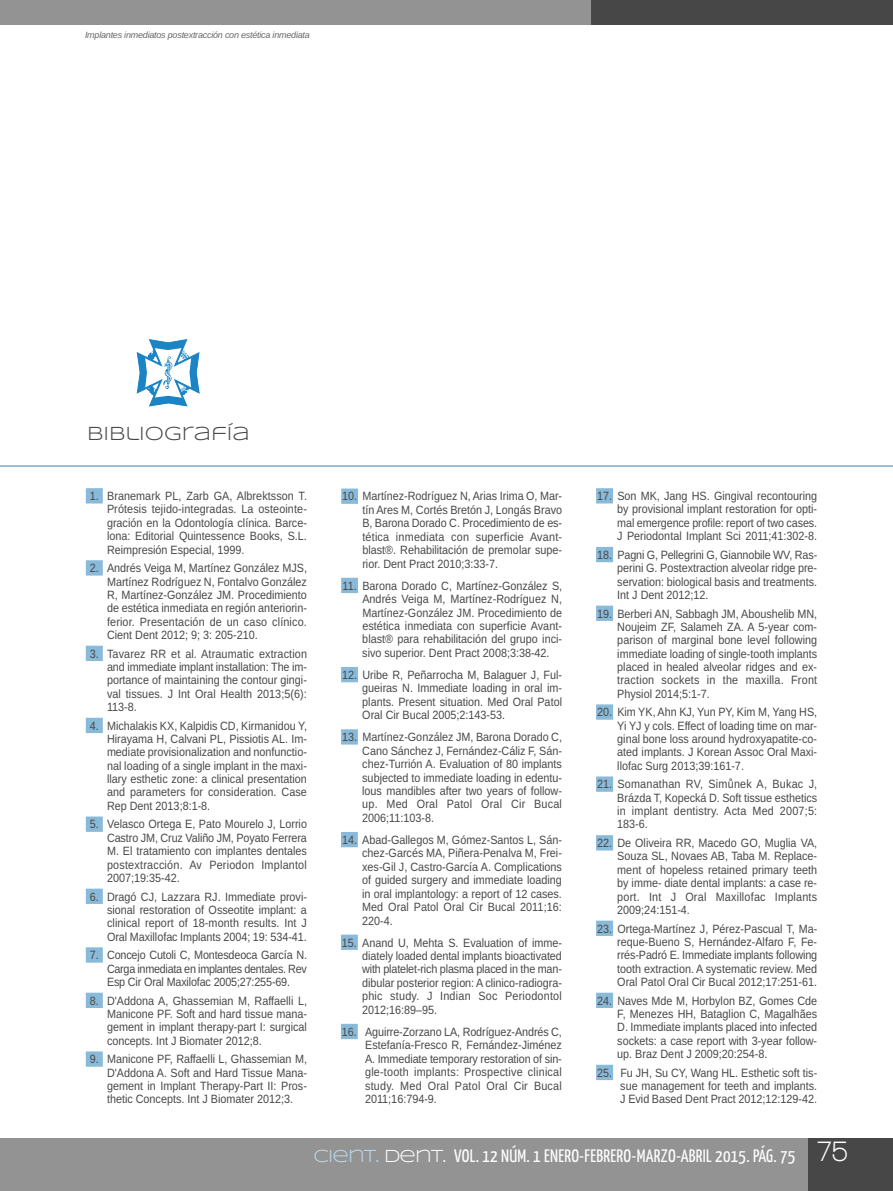
<style>
.page{position:relative;width:893px;height:1191px;background:#fff}
.page>*{position:absolute;margin:0;border:0;box-sizing:border-box;transform-origin:0 0}
.t1{font:19.5px "Syncopate";color:#484747}
.t2{font:18px "Yanone Kaffeesatz";letter-spacing:.015em;color:#fff}
.t3{font:12px/13.4px "Arimo";color:#484747;text-align:justify;scale:.9 1}
.t4{font:italic 9px "Arimo";letter-spacing:-.025em;color:#686768}
.s1{font-family:"Syncopate";color:#bfd9eb}
.s2{font-family:"Syncopate"}
.s3{font-family:"Walkway";font-weight:700;font-size:30px}
</style>
<div class="page">
<div style="left:0;top:1138px;width:893px;height:53px;background:#939393"></div>
<div style="left:0;top:0;width:599px;height:25px;background:#939393"></div>
<div style="left:591px;top:0;width:302px;height:25px;background:#484747"></div>
<div style="left:808px;top:1138px;width:85px;height:53px;background:#484747"></div>
<hr style="left:0;top:465px;width:893px;height:2px;background:#80a8c8">
<div style="left:86px;top:488px;width:17px;height:15px;background:#8abada"></div>
<div style="left:86px;top:560px;width:17px;height:15px;background:#8abada"></div>
<div style="left:86px;top:645px;width:17px;height:16px;background:#8abada"></div>
<div style="left:86px;top:717px;width:17px;height:16px;background:#8abada"></div>
<div style="left:86px;top:816px;width:17px;height:16px;background:#8abada"></div>
<div style="left:86px;top:888px;width:17px;height:16px;background:#8abada"></div>
<div style="left:86px;top:947px;width:17px;height:15px;background:#8abada"></div>
<div style="left:86px;top:992px;width:17px;height:16px;background:#8abada"></div>
<div style="left:86px;top:1051px;width:17px;height:15px;background:#8abada"></div>
<div style="left:341px;top:488px;width:17px;height:16px;background:#8abada"></div>
<div style="left:341px;top:578px;width:17px;height:15px;background:#8abada"></div>
<div style="left:341px;top:667px;width:17px;height:15px;background:#8abada"></div>
<div style="left:341px;top:729px;width:17px;height:15px;background:#8abada"></div>
<div style="left:341px;top:832px;width:17px;height:15px;background:#8abada"></div>
<div style="left:341px;top:934px;width:17px;height:16px;background:#8abada"></div>
<div style="left:341px;top:1023px;width:17px;height:16px;background:#8abada"></div>
<div style="left:596px;top:488px;width:17px;height:15px;background:#8abada"></div>
<div style="left:596px;top:547px;width:17px;height:15px;background:#8abada"></div>
<div style="left:596px;top:605px;width:17px;height:16px;background:#8abada"></div>
<div style="left:596px;top:704px;width:17px;height:15px;background:#8abada"></div>
<div style="left:596px;top:776px;width:17px;height:16px;background:#8abada"></div>
<div style="left:596px;top:835px;width:17px;height:15px;background:#8abada"></div>
<div style="left:596px;top:920px;width:17px;height:16px;background:#8abada"></div>
<div style="left:596px;top:992px;width:17px;height:16px;background:#8abada"></div>
<div style="left:596px;top:1064px;width:17px;height:16px;background:#8abada"></div>
<svg style="left:137px;top:339px;width:63px;height:68px"></svg>
<p class="t4" style="left:85px;top:30px;width:226px">Implantes inmediatos postextracción con estética inmediata</p>
<h1 class="t1" style="left:87px;top:422px;width:164px">BIBLIOGRAFÍA</h1>
<p class="t3" style="left:107px;top:489px;width:224px;text-indent:-17px">1. Branemark PL, Zarb GA, Albrektsson T.<br>Prótesis tejido-integradas. La osteointe&shy;gración en la Odontología clínica. Barce&shy;lona: Editorial Quintessence Books, S.L.<br>Reimpresión Especial, 1999.</p>
<p class="t3" style="left:107px;top:561px;width:224px;text-indent:-17px">2. Andrés Veiga M, Martínez González MJS, Martínez Rodríguez N, Fontalvo González R, Martínez-González JM. Procedimiento de estética inmediata en región anteriorin&shy;ferior. Presentación de un caso clínico.<br>Cient Dent 2012; 9; 3: 205-210.</p>
<p class="t3" style="left:107px;top:647px;width:224px;text-indent:-17px">3. Tavarez RR et al. Atraumatic extraction and immediate implant installation: The im&shy;portance of maintaining the contour gingi&shy;val tissues. J Int Oral health 2013;5(6):<br>113-8.</p>
<p class="t3" style="left:107px;top:719px;width:224px;text-indent:-17px">4. Michalakis KX, Kalpidis CD, Kirmanidou y, hirayama h, Calvani PL, Pissiotis AL. Im&shy;mediate provisionalization and nonfunctio&shy;nal loading of a single implant in the maxi&shy;llary esthetic zone: a clinical presentation and parameters for consideration. Case Rep Dent 2013;8:1-8.</p>
<p class="t3" style="left:107px;top:817px;width:224px;text-indent:-17px">5. Velasco Ortega E, Pato Mourelo J, Lorrio Castro JM, Cruz Valiño JM, Poyato Ferrera M. El tratamiento con implantes dentales postextracción. Av Periodon Implantol 2007;19:35-42.</p>
<p class="t3" style="left:107px;top:889px;width:224px;text-indent:-17px">6. Dragó CJ, Lazzara RJ. Immediate provi&shy;sional restoration of Osseotite implant: a clinical report of 18-month results. Int J Oral Maxillofac Implants 2004; 19: 534-41.</p>
<p class="t3" style="left:107px;top:948px;width:224px;text-indent:-17px">7. Concejo Cutoli C, Montesdeoca García N.<br>Carga inmediata en implantes dentales. Rev Esp Cir Oral Maxilofac 2005;27:255-69.</p>
<p class="t3" style="left:107px;top:993px;width:224px;text-indent:-17px">8. D'Addona A, Ghassemian M, Raffaelli L, Manicone PF. Soft and hard tissue mana&shy;gement in implant therapy-part I: surgical concepts. Int J Biomater 2012;8.</p>
<p class="t3" style="left:107px;top:1052px;width:224px;text-indent:-17px">9. Manicone PF, Raffaelli L, Ghassemian M, D'Addona A. Soft and hard Tissue Mana&shy;gement in Implant Therapy-Part II: Pros&shy;thetic Concepts. Int J Biomater 2012;3.</p>
<p class="t3" style="left:362px;top:489px;width:224px;text-indent:-20px">10. Martínez-Rodríguez N, Arias Irima O, Mar&shy;tín Ares M, Cortés Bretón J, Longás Bravo B, Barona Dorado C. Procedimiento de es&shy;tética inmediata con superficie Avant&shy;blast®. Rehabilitación de premolar supe&shy;rior. Dent Pract 2010;3:33-7.</p>
<p class="t3" style="left:362px;top:579px;width:224px;text-indent:-20px">11. Barona Dorado C, Martínez-González S, Andrés Veiga M, Martínez-Rodríguez N, Martínez-González JM. Procedimiento de estética inmediata con superficie Avant&shy;blast® para rehabilitación del grupo inci&shy;sivo superior. Dent Pract 2008;3:38-42.</p>
<p class="t3" style="left:362px;top:668px;width:224px;text-indent:-20px">12. uribe R, Peñarrocha M, Balaguer J, Ful&shy;gueiras N. Immediate loading in oral im&shy;plants. Present situation. Med Oral Patol Oral Cir Bucal 2005;2:143-53.</p>
<p class="t3" style="left:362px;top:730px;width:224px;text-indent:-20px">13. Martínez-González JM, Barona Dorado C, Cano Sánchez J, Fernández-Cáliz F, Sán&shy;chez-Turrión A. Evaluation of 80 implants subjected to immediate loading in edentu&shy;lous mandibles after two years of follow&shy;up. Med Oral Patol Oral Cir Bucal 2006;11:103-8.</p>
<p class="t3" style="left:362px;top:833px;width:224px;text-indent:-20px">14. Abad-Gallegos M, Gómez-Santos L, Sán&shy;chez-Garcés MA, Piñera-Penalva M, Frei&shy;xes-Gil J, Castro-García A. Complications of guided surgery and immediate loading in oral implantology: a report of 12 cases.<br>Med Oral Patol Oral Cir Bucal 2011;16:<br>220-4.</p>
<p class="t3" style="left:362px;top:935px;width:224px;text-indent:-20px">15. Anand u, Mehta S. Evaluation of imme&shy;diately loaded dental implants bioactivated with platelet-rich plasma placed in the man&shy;dibular posterior region: A clinico-radiogra&shy;phic study. J Indian Soc Periodontol 2012;16:89–95.</p>
<p class="t3" style="left:365px;top:1024px;width:220px;text-indent:-23px">16. Aguirre-Zorzano LA, Rodríguez-Andrés C, Estefanía-Fresco R, Fernández-Jiménez A. Immediate temporary restoration of sin&shy;gle-tooth implants: Prospective clinical study. Med Oral Patol Oral Cir Bucal 2011;16:794-9.</p>
<p class="t3" style="left:617px;top:489px;width:224px;text-indent:-20px">17. Son MK, Jang hS. Gingival recontouring by provisional implant restoration for opti&shy;mal emergence profile: report of two cases.<br>J Periodontal Implant Sci 2011;41:302-8.</p>
<p class="t3" style="left:617px;top:548px;width:224px;text-indent:-20px">18. Pagni G, Pellegrini G, Giannobile WV, Ras&shy;perini G. Postextraction alveolar ridge pre&shy;servation: biological basis and treatments.<br>Int J Dent 2012;12.</p>
<p class="t3" style="left:617px;top:606px;width:224px;text-indent:-20px">19. Berberi AN, Sabbagh JM, Aboushelib MN, Noujeim ZF, Salameh ZA. A 5-year com&shy;parison of marginal bone level following immediate loading of single-tooth implants placed in healed alveolar ridges and ex&shy;traction sockets in the maxilla. Front Physiol 2014;5:1-7.</p>
<p class="t3" style="left:617px;top:705px;width:224px;text-indent:-20px">20. Kim yK, Ahn KJ, yun Py, Kim M, yang hS, yi yJ y cols. Effect of loading time on mar&shy;ginal bone loss around hydroxyapatite-co&shy;ated implants. J Korean Assoc Oral Maxi&shy;llofac Surg 2013;39:161-7.</p>
<p class="t3" style="left:617px;top:777px;width:224px;text-indent:-20px">21. Somanathan RV, Simůnek A, Bukac J, Brázda T, Kopecká D. Soft tissue esthetics in implant dentistry. Acta Med 2007;5:<br>183-6.</p>
<p class="t3" style="left:617px;top:836px;width:224px;text-indent:-20px">22. De Oliveira RR, Macedo GO, Muglia VA, Souza SL, Novaes AB, Taba M. Replace&shy;ment of hopeless retained primary teeth by imme- diate dental implants: a case re&shy;port. Int J Oral Maxillofac Implants 2009;24:151-4.</p>
<p class="t3" style="left:617px;top:921px;width:224px;text-indent:-20px">23. Ortega-Martínez J, Pérez-Pascual T, Ma&shy;reque-Bueno S, hernández-Alfaro F, Fe&shy;rrés-Padró E. Immediate implants following tooth extraction. A systematic review. Med Oral Patol Oral Cir Bucal 2012;17:251-61.</p>
<p class="t3" style="left:617px;top:993px;width:224px;text-indent:-20px">24. Naves Mde M, horbylon BZ, Gomes Cde F, Menezes hh, Bataglion C, Magalhães D. Immediate implants placed into infected sockets: a case report with 3-year follow&shy;up. Braz Dent J 2009;20:254-8.</p>
<p class="t3" style="left:620px;top:1065px;width:220px;text-indent:-23px">25. Fu Jh, Su Cy, Wang hL. Esthetic soft tis&shy;sue management for teeth and implants.<br>J Evid Based Dent Pract 2012;12:129-42.</p>
<h2 class="t2" style="left:313px;top:1144px;width:536px"><span class="s1">CIENT.</span> <span class="s2">DENT.</span> VOL. 12 NÚM. 1 ENERO-FEBRERO-MARZO-ABRIL 2015. PÁG. 75 <span class="s3">75</span></h2>
</div>
